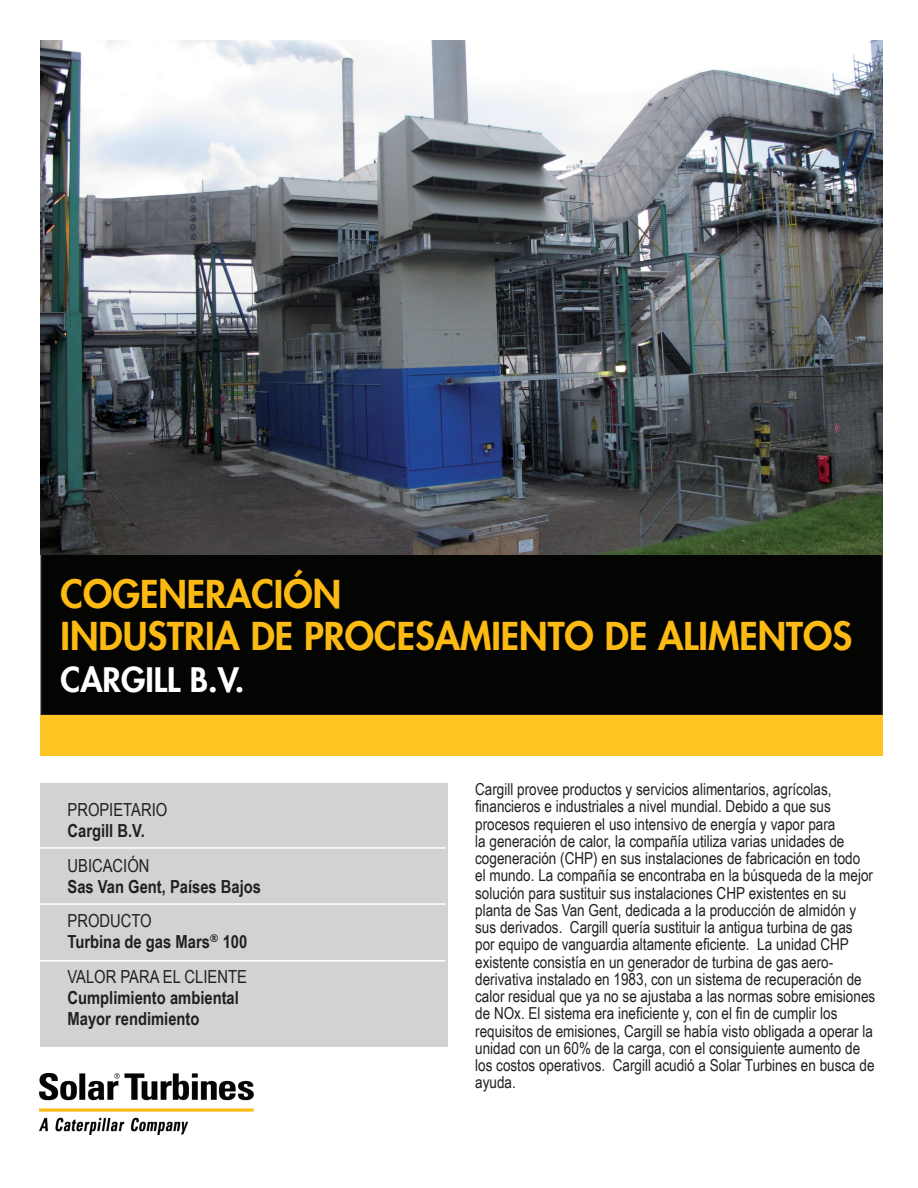
<style>
.page{position:relative;width:918px;height:1188px;background:#fff}
.page>*{position:absolute;margin:0;border:0;box-sizing:border-box;transform-origin:0 0}
.t1{font:800 37.5px/42px "Futura";color:#fcba13}
.t2{font:800 33px "Futura";color:#fff}
.t3{font:700 18px/21px "Arial Narrow";color:#231f20}
.t4{font:18px "Arial Narrow";color:#231f20}
.t5{font:16.5px/17.2px "Arial Narrow";color:#231f20}
.s1{font-weight:400}
</style>
<div class="page">
<div style="left:41px;top:554px;width:841px;height:161px;background:#040503"></div>
<div style="left:40px;top:554px;width:843px;height:162px;border:2px solid #231f20"></div>
<div style="left:40px;top:716px;width:843px;height:40px;background:#fec422"></div>
<div style="left:40px;top:783px;width:408px;height:264px;background:#d1d2d4"></div>
<hr style="left:35px;top:847px;width:411px;height:2px;background:#fff">
<hr style="left:35px;top:903px;width:411px;height:2px;background:#fff">
<hr style="left:35px;top:960px;width:411px;height:2px;background:#fff">
<img style="left:40px;top:40px;width:843px;height:514px">
<img style="left:39px;top:1074px;width:214px;height:60px">
<h1 class="t1" style="left:61px;top:573px;width:793px">COGENERACIÓN<br>INDUSTRIA DE PROCESAMIENTO DE ALIMENTOS</h1>
<h2 class="t2" style="left:61px;top:658px;width:185px">CARGILL B.V.</h2>
<p class="t4" style="left:68px;top:797px;width:101px">PROPIETARIO</p>
<p class="t3" style="left:68px;top:820px;width:79px">Cargill B.V.</p>
<p class="t4" style="left:68px;top:852px;width:84px">UBICACIÓN</p>
<p class="t3" style="left:68px;top:875px;width:195px">Sas Van Gent, Países Bajos</p>
<p class="t3" style="left:68px;top:910px;width:181px"><span class="s1">PRODUCTO<br></span>Turbina de gas Mars<sup>®</sup> 100</p>
<p class="t4" style="left:68px;top:963px;width:181px">VALOR PARA EL CLIENTE</p>
<p class="t3" style="left:68px;top:986px;width:173px">Cumplimiento ambiental<br>Mayor rendimiento</p>
<p class="t5" style="left:475px;top:780px;width:402px">Cargill provee productos y servicios alimentarios, agrícolas, financieros e industriales a nivel mundial. Debido a que sus procesos requieren el uso intensivo de energía y vapor para<br>la generación de calor, la compañía utiliza varias unidades de cogeneración (CHP) en sus instalaciones de fabricación en todo<br>el mundo. La compañía se encontraba en la búsqueda de la mejor solución para sustituir sus instalaciones CHP existentes en su planta de Sas Van Gent, dedicada a la producción de almidón y sus derivados. Cargill quería sustituir la antigua turbina de gas por equipo de vanguardia altamente eficiente. La unidad CHP existente consistía en un generador de turbina de gas aero&shy;derivativa instalado en 1983, con un sistema de recuperación de calor residual que ya no se ajustaba a las normas sobre emisiones de NOx. El sistema era ineficiente y, con el fin de cumplir los requisitos de emisiones, Cargill se había visto obligada a operar la unidad con un 60% de la carga, con el consiguiente aumento de los costos operativos. Cargill acudió a Solar Turbines en busca de ayuda.</p>
</div>
